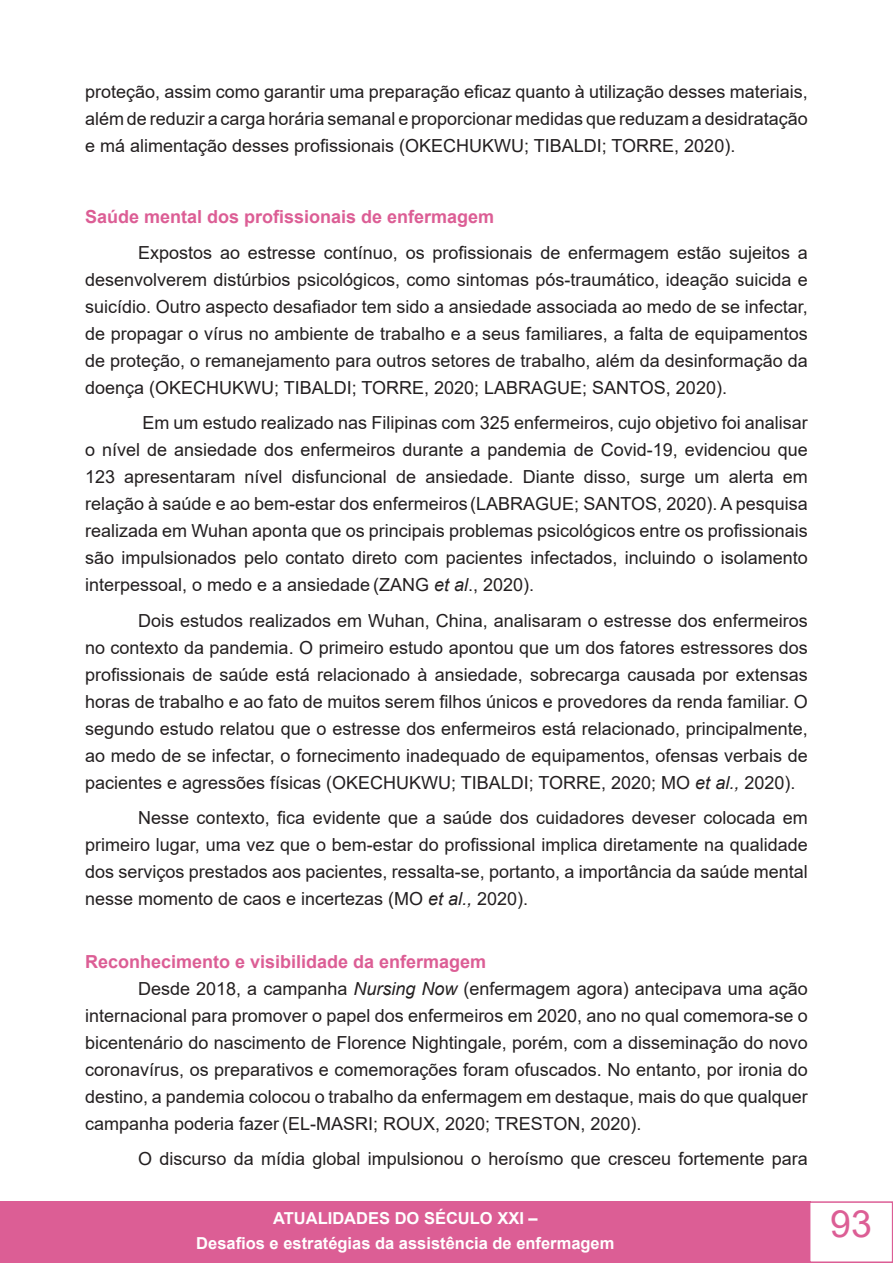
<style>
.page{position:relative;width:893px;height:1263px;background:#fff}
.page>*{position:absolute;margin:0;border:0;box-sizing:border-box;transform-origin:0 0}
.t1{font:37.5px "Arial";color:#dc5e95}
.categorias{font:18px/27px "Arial";color:#231f20;text-align:justify}
.categorias-2{font:700 18px "Arial";color:#dc5e95}
.t2{font:700 16.5px/24.8px "Arial";color:#fff;text-align:center}
.s1{font-style:italic}
</style>
<div class="page">
<div style="left:0;top:1201px;width:810px;height:62px;background:#dc5e95"></div>
<div style="left:809px;top:1201px;width:84px;height:62px;background:#fff;border:2px solid #dc5e95"></div>
<p class="categorias" style="left:85px;top:78px;width:724px">proteção, assim como garantir uma preparação eficaz quanto à utilização desses materiais, além de reduzir a carga horária semanal e proporcionar medidas que reduzam a desidratação e má alimentação desses profissionais (OKECHUKWU; TIBALDI; TORRE, 2020).</p>
<p class="categorias-2" style="left:85px;top:204px;width:411px">Saúde mental dos profissionais de enfermagem</p>
<p class="categorias" style="left:85px;top:239px;width:724px;text-indent:53px">Expostos ao estresse contínuo, os profissionais de enfermagem estão sujeitos a desenvolverem distúrbios psicológicos, como sintomas pós-traumático, ideação suicida e suicídio. Outro aspecto desafiador tem sido a ansiedade associada ao medo de se infectar, de propagar o vírus no ambiente de trabalho e a seus familiares, a falta de equipamentos de proteção, o remanejamento para outros setores de trabalho, além da desinformação da doença (OKECHUKWU; TIBALDI; TORRE, 2020; LABRAGUE; SANTOS, 2020).</p>
<p class="categorias" style="left:85px;top:409px;width:724px;text-indent:57px">Em um estudo realizado nas Filipinas com 325 enfermeiros, cujo objetivo foi analisar o nível de ansiedade dos enfermeiros durante a pandemia de Covid-19, evidenciou que 123 apresentaram nível disfuncional de ansiedade. Diante disso, surge um alerta em relação à saúde e ao bem-estar dos enfermeiros (LABRAGUE; SANTOS, 2020). A pesquisa realizada em Wuhan aponta que os principais problemas psicológicos entre os profissionais são impulsionados pelo contato direto com pacientes infectados, incluindo o isolamento interpessoal, o medo e a ansiedade (ZANG <span class="s1">et al</span>., 2020).</p>
<p class="categorias" style="left:85px;top:607px;width:724px;text-indent:53px">Dois estudos realizados em Wuhan, China, analisaram o estresse dos enfermeiros no contexto da pandemia. O primeiro estudo apontou que um dos fatores estressores dos profissionais de saúde está relacionado à ansiedade, sobrecarga causada por extensas horas de trabalho e ao fato de muitos serem filhos únicos e provedores da renda familiar. O segundo estudo relatou que o estresse dos enfermeiros está relacionado, principalmente, ao medo de se infectar, o fornecimento inadequado de equipamentos, ofensas verbais de pacientes e agressões físicas (OKECHUKWU; TIBALDI; TORRE, 2020; MO <span class="s1">et al.,</span> 2020).</p>
<p class="categorias" style="left:85px;top:804px;width:724px;text-indent:53px">Nesse contexto, fica evidente que a saúde dos cuidadores deveser colocada em primeiro lugar, uma vez que o bem-estar do profissional implica diretamente na qualidade dos serviços prestados aos pacientes, ressalta-se, portanto, a importância da saúde mental nesse momento de caos e incertezas (MO <span class="s1">et al.,</span> 2020).</p>
<p class="categorias-2" style="left:85px;top:949px;width:403px">Reconhecimento e visibilidade da enfermagem</p>
<p class="categorias" style="left:85px;top:975px;width:724px;text-indent:53px">Desde 2018, a campanha <span class="s1">Nursing Now</span> (enfermagem agora) antecipava uma ação internacional para promover o papel dos enfermeiros em 2020, ano no qual comemora-se o bicentenário do nascimento de Florence Nightingale, porém, com a disseminação do novo coronavírus, os preparativos e comemorações foram ofuscados. No entanto, por ironia do destino, a pandemia colocou o trabalho da enfermagem em destaque, mais do que qualquer campanha poderia fazer (EL-MASRI; ROUX, 2020; TRESTON, 2020).</p>
<p class="categorias" style="left:138px;top:1145px;width:671px">O discurso da mídia global impulsionou o heroísmo que cresceu fortemente para</p>
<p class="t2" style="left:196px;top:1206px;width:420px">ATUALIDADES DO SÉCULO XXI –<br>Desafios e estratégias da assistência de enfermagem</p>
<h1 class="t1" style="left:830px;top:1198px;width:43px">93</h1>
</div>
